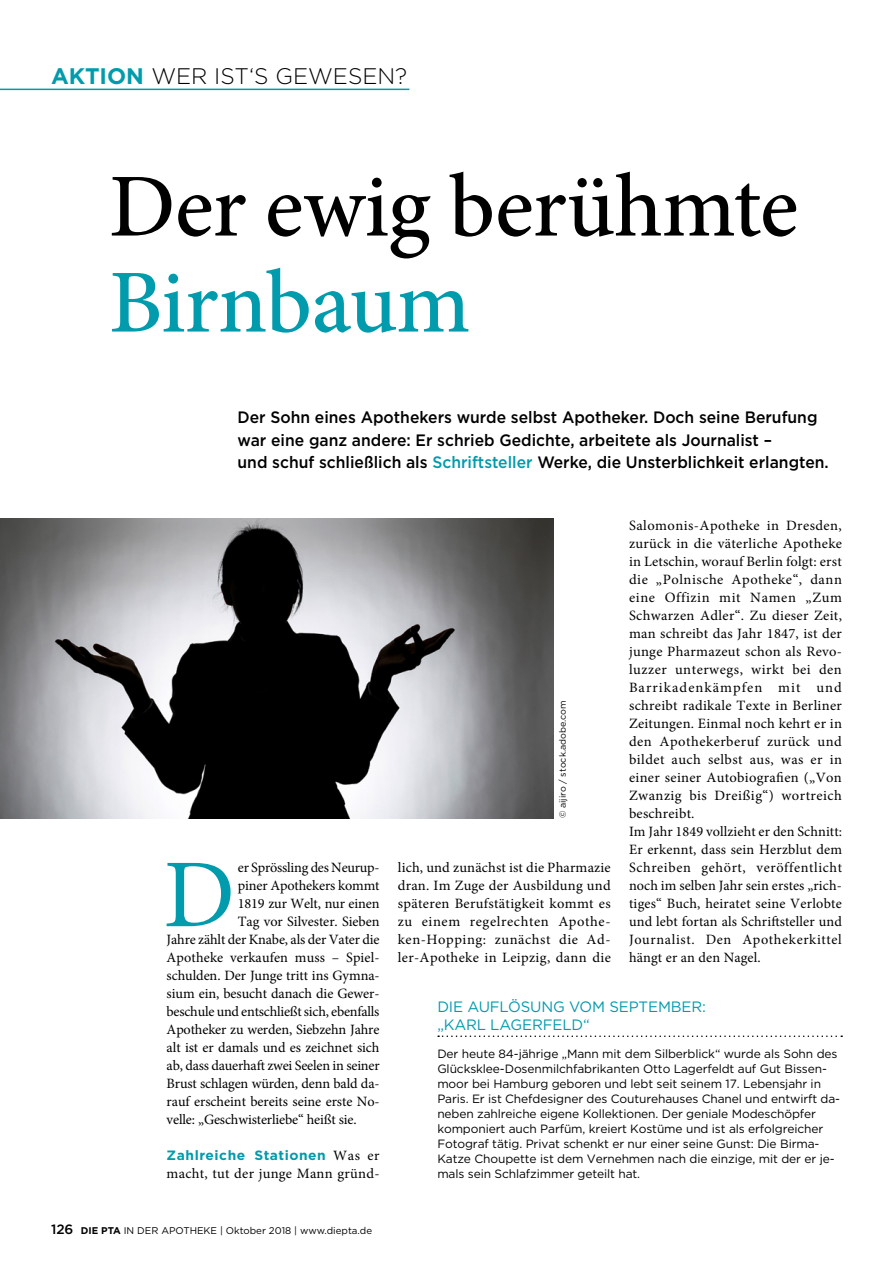
<style>
.page{position:relative;width:893px;height:1263px;background:#fff}
.page>*{position:absolute;margin:0;border:0;box-sizing:border-box;transform-origin:0 0}
.Intitial{font:97.35px "Minion Pro";color:#009bac}
.t1{font:500 90px/96px "Minion Pro";letter-spacing:-.01em;color:#000}
.Rubrik_Thema{font:300 22.5px "Gotham";color:#000}
.Vorspann{font:500 16.5px/22.5px "Gotham";color:#000;scale:.95 1}
.Einklinker_Titel{font:15px/18px "Gotham";letter-spacing:-.01em;color:#009bac}
.Grundtext{font:14.25px/18px "Minion Pro";letter-spacing:.025em;color:#000;text-align:justify}
.Intitial-2{font:14.25px "Minion Pro";letter-spacing:-.01em;color:#000}
.Intitial-3{font:14.25px "Minion Pro";letter-spacing:.01em;color:#000}
.Grundtext-2{font:700 13.5px "Gotham";letter-spacing:.04em;color:#009bac}
.Einklinker_Grundtext{font:12px/15px "Gotham";letter-spacing:-.01em;color:#000}
.t2{font:9.75px "Gotham";color:#000}
.Bildquelle{font:9px "Gotham";color:#000}
.s1{font-weight:700;color:#009bac}
.s2{color:#009bac}
.s3{font-family:"Minion Pro";font-weight:400;font-size:14.25px;color:#000}
.s4{font-weight:500;font-size:13.5px}
.s5{font-weight:700}
</style>
<div class="page">
<hr style="left:0;top:89px;width:409px;height:1px;background:#009bac">
<svg style="left:438px;top:1035px;width:404px;height:2px"></svg>
<img style="left:0;top:519px;width:553px;height:299px">
<p class="Rubrik_Thema" style="left:51px;top:62px;width:358px"><span class="s1">AKTION</span> WER IST‘S GEWESEN?</p>
<p class="t1" style="left:109px;top:159px;width:691px">Der ewig berühmte<br><span class="s2">Birnbaum</span></p>
<p class="Vorspann" style="left:238px;top:406px;width:624px">Der Sohn eines Apothekers wurde selbst Apotheker. Doch seine Berufung war eine ganz andere: Er schrieb Gedichte, arbeitete als Journalist –<br>und schuf schließlich als <span class="s2">Schriftsteller</span> Werke, die Unsterblichkeit erlangten.</p>
<p class="Intitial" style="left:163px;top:830px;width:73px">D</p>
<p class="Intitial-2" style="left:238px;top:858px;width:143px">er Sprössling des Neurup-</p>
<p class="Intitial-2" style="left:238px;top:876px;width:143px">piner Apothekers kommt</p>
<p class="Intitial-2" style="left:238px;top:894px;width:143px">1819 zur Welt, nur einen</p>
<p class="Intitial-2" style="left:238px;top:912px;width:143px">Tag vor Silvester. Sieben</p>
<p class="Intitial-2" style="left:167px;top:930px;width:214px">Jahre zählt der Knabe, als der Vater die</p>
<p class="Intitial-3" style="left:167px;top:948px;width:214px">Apotheke verkaufen muss – Spiel-</p>
<p class="Intitial-2" style="left:167px;top:966px;width:214px">schulden. Der Junge tritt ins Gymna-</p>
<p class="Intitial-2" style="left:167px;top:984px;width:214px">sium ein, besucht danach die Gewer-</p>
<p class="Intitial-2" style="left:167px;top:1002px;width:214px">beschule und entschließt sich, ebenfalls</p>
<p class="Intitial-2" style="left:167px;top:1020px;width:214px">Apotheker zu werden, Siebzehn Jahre</p>
<p class="Intitial-2" style="left:167px;top:1038px;width:214px">alt ist er damals und es zeichnet sich</p>
<p class="Intitial-2" style="left:167px;top:1056px;width:215px">ab, dass dauerhaft zwei Seelen in seiner</p>
<p class="Intitial-2" style="left:167px;top:1074px;width:214px">Brust schlagen würden, denn bald da-</p>
<p class="Intitial-2" style="left:167px;top:1092px;width:214px">rauf erscheint bereits seine erste No-</p>
<p class="Intitial-2" style="left:167px;top:1110px;width:192px">velle: „Geschwisterliebe“ heißt sie.</p>
<p class="Grundtext-2" style="left:167px;top:1146px;width:214px">Zahlreiche Stationen <span class="s3">Was er</span></p>
<p class="Grundtext" style="left:167px;top:1165px;width:214px">macht, tut der junge Mann gründ-</p>
<p class="t2" style="left:51px;top:1224px;width:323px"><span class="s4">126</span> <span class="s5">DIE PTA</span> IN DER APOTHEKE | Oktober 2018 | www.diepta.de</p>
<p class="Bildquelle" style="left:557px;top:818px;width:120px;rotate:-90deg">© aijiro / stock.adobe.com</p>
<p class="Grundtext" style="left:398px;top:859px;width:215px">lich, und zunächst ist die Pharmazie dran. Im Zuge der Ausbildung und späteren Berufstätigkeit kommt es zu einem regelrechten Apothe&shy;ken-Hopping: zunächst die Ad&shy;ler-Apotheke in Leipzig, dann die</p>
<p class="Grundtext" style="left:629px;top:517px;width:215px">Salomonis-Apotheke in Dresden, zurück in die väterliche Apotheke in Letschin, worauf Berlin folgt: erst die „Polnische Apotheke“, dann eine Offizin mit Namen „Zum Schwarzen Adler“. Zu dieser Zeit, man schreibt das Jahr 1847, ist der junge Pharmazeut schon als Revo&shy;luzzer unterwegs, wirkt bei den Barrikadenkämpfen mit und schreibt radikale Texte in Berliner Zeitungen. Einmal noch kehrt er in den Apothekerberuf zurück und bildet auch selbst aus, was er in einer seiner Autobiografien („Von Zwanzig bis Dreißig“) wortreich beschreibt.</p>
<p class="Grundtext" style="left:629px;top:823px;width:215px">Im Jahr 1849 vollzieht er den Schnitt:<br>Er erkennt, dass sein Herzblut dem Schreiben gehört, veröffentlicht noch im selben Jahr sein erstes „rich&shy;tiges“ Buch, heiratet seine Verlobte und lebt fortan als Schriftsteller und Journalist. Den Apothekerkittel hängt er an den Nagel.</p>
<p class="Einklinker_Titel" style="left:437px;top:998px;width:270px">DIE AUFLÖSUNG VOM SEPTEMBER: „KARL LAGERFELD“</p>
<p class="Einklinker_Grundtext" style="left:437px;top:1046px;width:404px">Der heute 84-jährige „Mann mit dem Silberblick“ wurde als Sohn des Glücksklee-Dosenmilchfabrikanten Otto Lagerfeldt auf Gut Bissen&shy;moor bei Hamburg geboren und lebt seit seinem 17. Lebensjahr in Paris. Er ist Chefdesigner des Couturehauses Chanel und entwirft da&shy;neben zahlreiche eigene Kollektionen. Der geniale Modeschöpfer komponiert auch Parfüm, kreiert Kostüme und ist als erfolgreicher Fotograf tätig. Privat schenkt er nur einer seine Gunst: Die Birma-Katze Choupette ist dem Vernehmen nach die einzige, mit der er je&shy;mals sein Schlafzimmer geteilt hat.</p>
</div>
